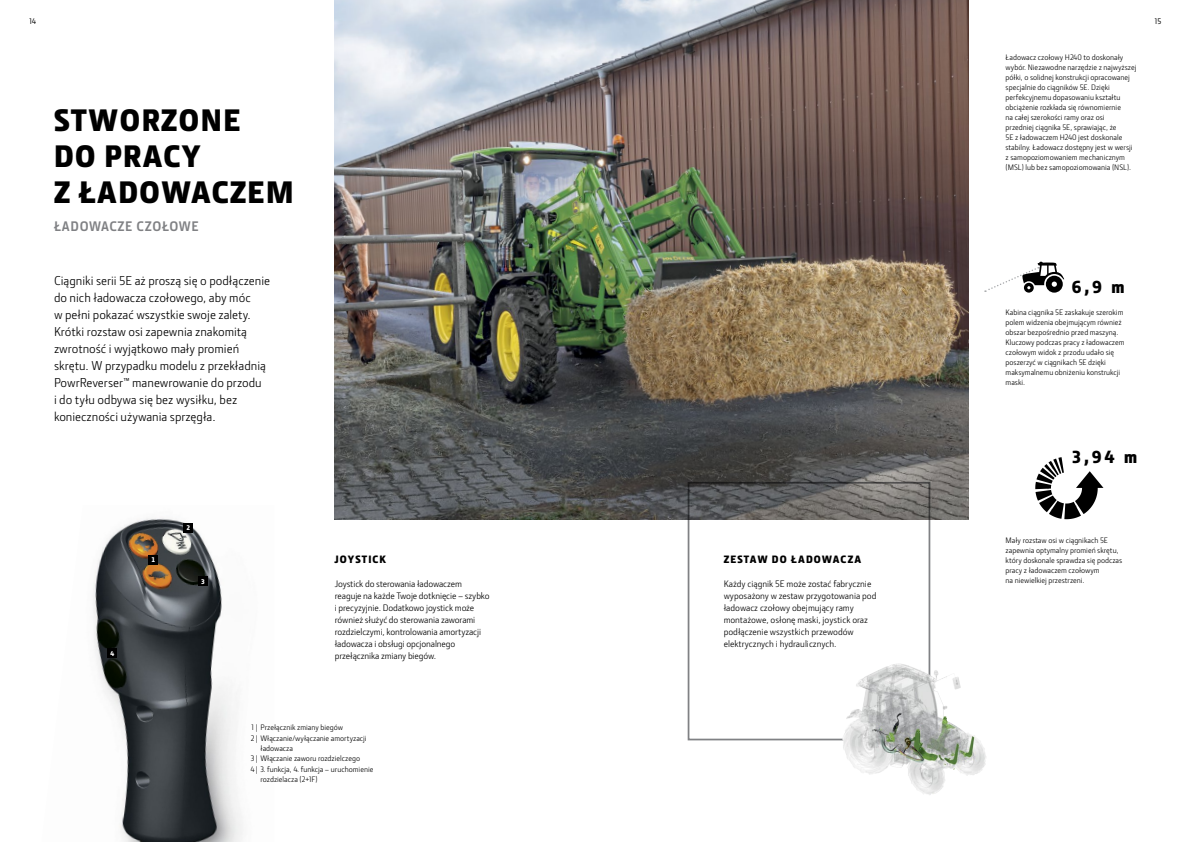
<style>
.page{position:relative;width:1191px;height:842px;background:#fff}
.page>*{position:absolute;margin:0;border:0;box-sizing:border-box;transform-origin:0 0}
.t1{font:900 32px/36px "Section";letter-spacing:.05em;color:#000}
.t2{font:900 18px "Section";color:#000}
.t3{font:700 14px "JD Sans Pro";letter-spacing:.05em;color:#808184}
.t4{font:13px/17px "JD Sans Pro";color:#000}
.t5{font:900 11px "Section";letter-spacing:.105em;color:#000}
.t6{font:9.5px/12px "JD Sans Pro";letter-spacing:-.01em;color:#000}
.t7{font:8px/10px "JD Sans Pro";color:#000}
.t8{font:500 8px "JD Sans Pro";color:#000}
.t9{font:900 7px "Section";color:#fff}
</style>
<div class="page">
<img style="left:335px;top:0;width:633px;height:519px">
<img style="left:93px;top:518px;width:150px;height:324px">
<div style="left:687px;top:482px;width:243px;height:258px;border:2px solid #808184"></div>
<svg style="left:1035px;top:457px;width:68px;height:62px"></svg>
<img style="left:842px;top:664px;width:67px;height:111px">
<svg style="left:984px;top:262px;width:80px;height:31px"></svg>
<div style="left:198px;top:577px;width:9px;height:9px;background:#000"></div>
<div style="left:184px;top:523px;width:9px;height:9px;background:#000"></div>
<div style="left:108px;top:649px;width:9px;height:9px;background:#000"></div>
<div style="left:149px;top:555px;width:9px;height:9px;background:#000"></div>
<p class="t8" style="left:29px;top:16px;width:8px">14</p>
<p class="t8" style="left:1155px;top:16px;width:8px">15</p>
<h1 class="t1" style="left:54px;top:102px;width:241px">STWORZONE<br>DO PRACY<br>Z ŁADOWACZEM</h1>
<h3 class="t3" style="left:54px;top:217px;width:146px">ŁADOWACZE CZOŁOWE</h3>
<p class="t4" style="left:54px;top:271px;width:218px">Ciągniki serii 5E aż proszą się o podłączenie do nich ładowacza czołowego, aby móc<br>w pełni pokazać wszystkie swoje zalety.<br>Krótki rozstaw osi zapewnia znakomitą zwrotność i wyjątkowo mały promień skrętu. W przypadku modelu z przekładnią PowrReverser™ manewrowanie do przodu<br>i do tyłu odbywa się bez wysiłku, bez konieczności używania sprzęgła.</p>
<p class="t9" style="left:110px;top:649px;width:5px">4</p>
<p class="t9" style="left:151px;top:556px;width:5px">1</p>
<p class="t9" style="left:186px;top:523px;width:5px">2</p>
<p class="t9" style="left:201px;top:577px;width:5px">3</p>
<h3 class="t5" style="left:335px;top:552px;width:53px">JOYSTICK</h3>
<p class="t6" style="left:335px;top:577px;width:156px">Joystick do sterowania ładowaczem reaguje na każde Twoje dotknięcie – szybko i precyzyjnie. Dodatkowo joystick może również służyć do sterowania zaworami rozdzielczymi, kontrolowania amortyzacji ładowacza i obsługi opcjonalnego przełącznika zmiany biegów.</p>
<p class="t7" style="left:251px;top:722px;width:93px">1 | Przełącznik zmiany biegów</p>
<p class="t7" style="left:251px;top:733px;width:117px">2 | Włączanie/wyłączanie amortyzacji</p>
<p class="t7" style="left:260px;top:743px;width:34px">ładowacza</p>
<p class="t7" style="left:251px;top:753px;width:111px">3 | Włączanie zaworu rozdzielczego</p>
<p class="t7" style="left:251px;top:764px;width:124px">4 | 3. funkcja, 4. funkcja – uruchomienie</p>
<p class="t7" style="left:260px;top:774px;width:59px">rozdzielacza (2+1F)</p>
<h3 class="t5" style="left:723px;top:552px;width:139px">ZESTAW DO ŁADOWACZA</h3>
<p class="t6" style="left:723px;top:577px;width:154px">Każdy ciągnik 5E może zostać fabrycznie wyposażony w zestaw przygotowania pod ładowacz czołowy obejmujący ramy montażowe, osłonę maski, joystick oraz podłączenie wszystkich przewodów elektrycznych i hydraulicznych.</p>
<p class="t7" style="left:1005px;top:52px;width:132px">Ładowacz czołowy H240 to doskonały wybór. Niezawodne narzędzie z najwyższej półki, o solidnej konstrukcji opracowanej specjalnie do ciągników 5E. Dzięki perfekcyjnemu dopasowaniu kształtu obciążenie rozkłada się równomiernie<br>na całej szerokości ramy oraz osi<br>przedniej ciągnika 5E, sprawiając, że<br>5E z ładowaczem H240 jest doskonale stabilny. Ładowacz dostępny jest w wersji z samopoziomowaniem mechanicznym (MSL) lub bez samopoziomowania (NSL).</p>
<h2 class="t2" style="left:1071px;top:275px;width:54px">6,9 m</h2>
<p class="t7" style="left:1005px;top:307px;width:120px">Kabina ciągnika 5E zaskakuje szerokim polem widzenia obejmującym również obszar bezpośrednio przed maszyną.<br>Kluczowy podczas pracy z ładowaczem czołowym widok z przodu udało się poszerzyć w ciągnikach 5E dzięki maksymalnemu obniżeniu konstrukcji maski.</p>
<h2 class="t2" style="left:1071px;top:446px;width:67px">3,94 m</h2>
<p class="t7" style="left:1005px;top:535px;width:118px">Mały rozstaw osi w ciągnikach 5E zapewnia optymalny promień skrętu, który doskonale sprawdza się podczas pracy z ładowaczem czołowym<br>na niewielkiej przestrzeni.</p>
</div>
